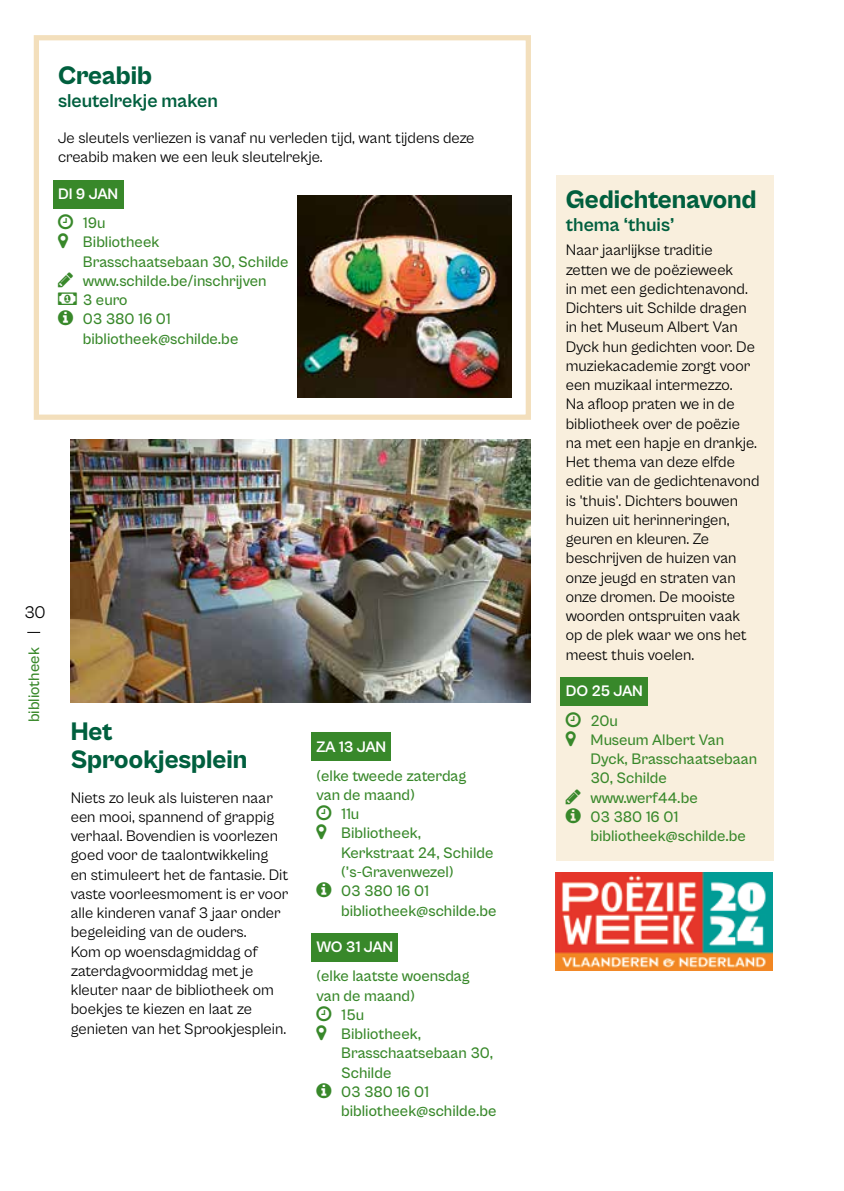
<style>
.page{position:relative;width:844px;height:1191px;background:#fff}
.page>*{position:absolute;margin:0;border:0;box-sizing:border-box;transform-origin:0 0}
.t1{font:800 26.25px/28px "Cabinet Grotesk";color:#005f3e}
.t2{font:700 19.25px "Cabinet Grotesk";color:#005f3e}
.t3{font:17.5px "Cabinet Grotesk";color:#000}
.t4{font:15.75px/19.2px "Cabinet Grotesk";color:#000}
.t5{font:500 15.75px/19.2px "Cabinet Grotesk";color:#38882a}
.t6{font:700 15.75px "Cabinet Grotesk";letter-spacing:-.025em;color:#fff}
.t7{font:500 15.75px "Cabinet Grotesk";letter-spacing:-.02em;color:#38882a}
</style>
<div class="page">
<div style="left:34px;top:35px;width:497px;height:385px;background:#fff;border:5px solid #f3dfbc"></div>
<div style="left:53px;top:180px;width:70px;height:28px;background:#38882a"></div>
<img style="left:297px;top:196px;width:214px;height:201px">
<img style="left:71px;top:439px;width:460px;height:263px">
<div style="left:311px;top:733px;width:80px;height:28px;background:#38882a"></div>
<div style="left:311px;top:933px;width:87px;height:28px;background:#38882a"></div>
<div style="left:555px;top:175px;width:218px;height:686px;background:#f9efdd"></div>
<div style="left:560px;top:678px;width:87px;height:28px;background:#38882a"></div>
<img style="left:555px;top:872px;width:217px;height:98px">
<svg style="left:27px;top:632px;width:13px;height:1px"></svg>
<h1 class="t1" style="left:58px;top:62px;width:95px">Creabib</h1>
<p class="t2" style="left:58px;top:90px;width:161px">sleutelrekje maken</p>
<p class="t4" style="left:58px;top:128px;width:418px">Je sleutels verliezen is vanaf nu verleden tijd, want tijdens deze creabib maken we een leuk sleutelrekje.</p>
<p class="t6" style="left:58px;top:185px;width:62px">DI 9 JAN</p>
<p class="t5" style="left:83px;top:213px;width:207px">19u<br>Bibliotheek<br>Brasschaatsebaan 30, Schilde www.schilde.be/inschrijven<br>3 euro<br>03 380 16 01 bibliotheek@schilde.be</p>
<p class="t3" style="left:25px;top:603px;width:23px">30</p>
<p class="t5" style="left:24px;top:722px;width:77px;rotate:-90deg">bibliotheek</p>
<h1 class="t1" style="left:71px;top:717px;width:178px">Het<br>Sprookjesplein</h1>
<p class="t4" style="left:71px;top:788px;width:219px">Niets zo leuk als luisteren naar een mooi, spannend of grappig verhaal. Bovendien is voorlezen goed voor de taalontwikkeling en stimuleert het de fantasie. Dit vaste voorleesmoment is er voor alle kinderen vanaf 3 jaar onder begeleiding van de ouders.<br>Kom op woensdagmiddag of zaterdagvoormiddag met je kleuter naar de bibliotheek om boekjes te kiezen en laat ze genieten van het Sprookjesplein.</p>
<p class="t6" style="left:316px;top:738px;width:71px">ZA 13 JAN</p>
<p class="t5" style="left:316px;top:766px;width:152px">(elke tweede zaterdag</p>
<p class="t5" style="left:316px;top:785px;width:100px">van de maand)</p>
<p class="t5" style="left:341px;top:804px;width:20px">11u</p>
<p class="t5" style="left:341px;top:823px;width:81px">Bibliotheek,</p>
<p class="t5" style="left:341px;top:843px;width:154px">Kerkstraat 24, Schilde</p>
<p class="t7" style="left:341px;top:863px;width:114px">(’s-Gravenwezel)</p>
<p class="t5" style="left:341px;top:881px;width:89px">03 380 16 01</p>
<p class="t5" style="left:341px;top:900px;width:157px">bibliotheek@schilde.be</p>
<p class="t6" style="left:316px;top:938px;width:78px">WO 31 JAN</p>
<p class="t5" style="left:316px;top:966px;width:155px">(elke laatste woensdag</p>
<p class="t5" style="left:316px;top:986px;width:100px">van de maand)</p>
<p class="t5" style="left:341px;top:1005px;width:25px">15u</p>
<p class="t5" style="left:341px;top:1024px;width:81px">Bibliotheek,</p>
<p class="t5" style="left:341px;top:1043px;width:153px">Brasschaatsebaan 30,</p>
<p class="t5" style="left:341px;top:1063px;width:52px">Schilde</p>
<p class="t5" style="left:341px;top:1082px;width:89px">03 380 16 01</p>
<p class="t5" style="left:341px;top:1101px;width:157px">bibliotheek@schilde.be</p>
<h1 class="t1" style="left:565px;top:186px;width:192px">Gedichtenavond</h1>
<p class="t2" style="left:565px;top:214px;width:110px">thema ‘thuis’</p>
<p class="t4" style="left:565px;top:240px;width:195px">Naar jaarlijkse traditie<br>zetten we de poëzieweek<br>in met een gedichtenavond.<br>Dichters uit Schilde dragen in het Museum Albert Van<br>Dyck hun gedichten voor. De muziekacademie zorgt voor een muzikaal intermezzo.<br>Na afloop praten we in de bibliotheek over de poëzie na met een hapje en drankje.<br>Het thema van deze elfde editie van de gedichtenavond is 'thuis'. Dichters bouwen huizen uit herinneringen, geuren en kleuren. Ze beschrijven de huizen van onze jeugd en straten van onze dromen. De mooiste woorden ontspruiten vaak op de plek waar we ons het meest thuis voelen.</p>
<p class="t6" style="left:565px;top:682px;width:79px">DO 25 JAN</p>
<p class="t5" style="left:590px;top:711px;width:168px">20u<br>Museum Albert Van<br>Dyck, Brasschaatsebaan<br>30, Schilde www.werf44.be<br>03 380 16 01 bibliotheek@schilde.be</p>
</div>
